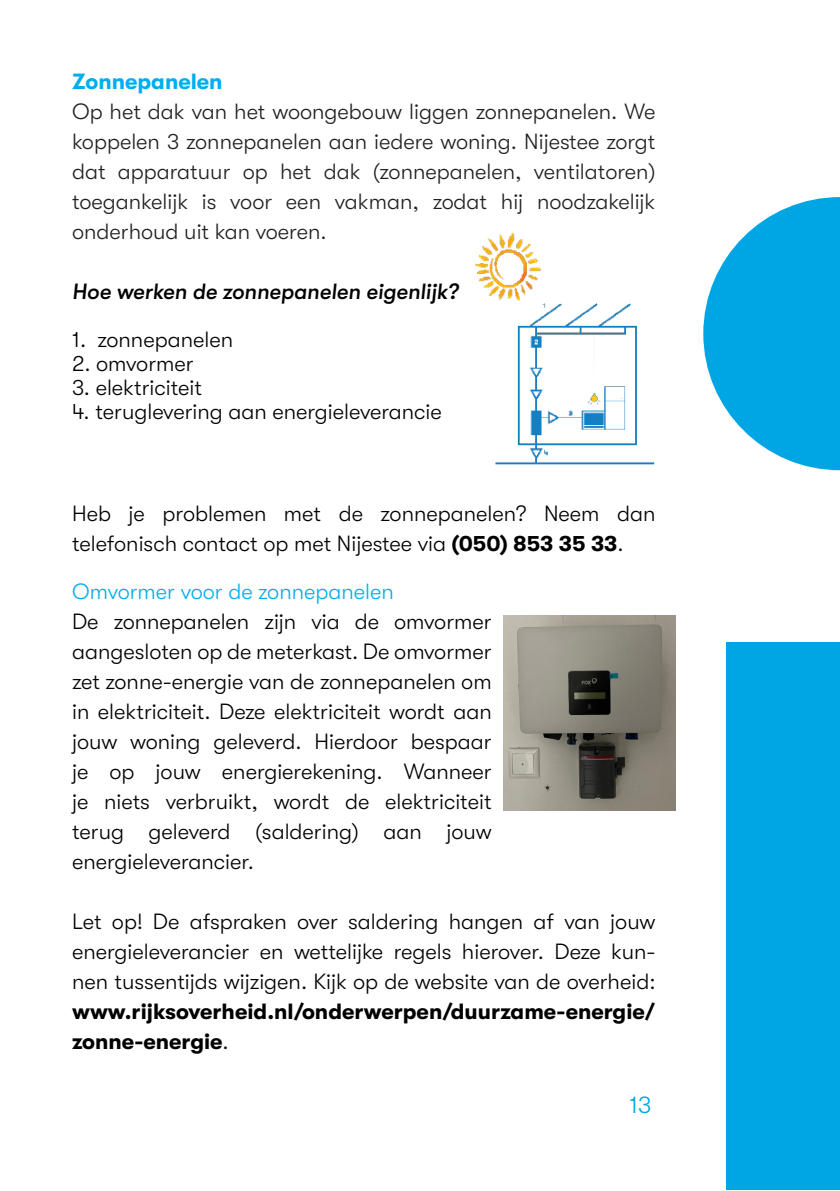
<style>
.page{position:relative;width:840px;height:1191px;background:#fff}
.page>*{position:absolute;margin:0;border:0;box-sizing:border-box;transform-origin:0 0}
.t1{font:300 24px "GT Walsheim";color:#00a6e4}
.t2{font:300 22px/30px "GT Walsheim";color:#000;text-align:justify}
.t3{font:300 22px/30px "GT Walsheim";color:#231f20;text-align:justify}
.t4{font:italic 500 22px "GT Walsheim";color:#000}
.t5{font:300 22px "GT Walsheim";color:#00aeef}
.t6{font:700 22px "GT Walsheim";color:#00aeef}
.s1{font-weight:700}
</style>
<div class="page">
<div style="left:725px;top:642px;width:114px;height:547px;background:#00a6e4"></div>
<svg style="left:703px;top:197px;width:136px;height:273px"></svg>
<img style="left:475px;top:232px;width:180px;height:233px">
<img style="left:503px;top:616px;width:172px;height:194px">
<p class="t6" style="left:72px;top:69px;width:152px">Zonnepanelen</p>
<p class="t3" style="left:72px;top:96px;width:584px">Op het dak van het woongebouw liggen zonnepanelen. We koppelen 3 zonnepanelen aan iedere woning. Nijestee zorgt dat apparatuur op het dak (zonnepanelen, ventilatoren) toegankelijk is voor een vakman, zodat hij noodzakelijk onderhoud uit kan voeren.</p>
<p class="t4" style="left:72px;top:279px;width:387px">Hoe werken de zonnepanelen eigenlijk?</p>
<p class="t2" style="left:72px;top:324px;width:162px">1. zonnepanelen</p>
<p class="t2" style="left:72px;top:348px;width:123px">2. omvormer</p>
<p class="t2" style="left:72px;top:372px;width:131px">3. elektriciteit</p>
<p class="t2" style="left:72px;top:396px;width:371px">4. teruglevering aan energieleverancie</p>
<p class="t2" style="left:72px;top:498px;width:584px">Heb je problemen met de zonnepanelen? Neem dan telefonisch contact op met Nijestee via <span class="s1">(050) 853 35 33</span>.</p>
<p class="t5" style="left:72px;top:579px;width:323px">Omvormer voor de zonnepanelen</p>
<p class="t2" style="left:72px;top:606px;width:421px">De zonnepanelen zijn via de omvormer aangesloten op de meterkast. De omvormer zet zonne-energie van de zonnepanelen om in elektriciteit. Deze elektriciteit wordt aan jouw woning geleverd. Hierdoor bespaar je op jouw energierekening. Wanneer je niets verbruikt, wordt de elektriciteit terug geleverd (saldering) aan jouw energieleverancier.</p>
<p class="t2" style="left:72px;top:906px;width:584px">Let op! De afspraken over saldering hangen af van jouw energieleverancier en wettelijke regels hierover. Deze kun&shy;nen tussentijds wijzigen. Kijk op de website van de overheid: <span class="s1">www.rijksoverheid.nl/onderwerpen/duurzame-energie/ zonne-energie</span>.</p>
<p class="t1" style="left:629px;top:1091px;width:23px">13</p>
</div>
